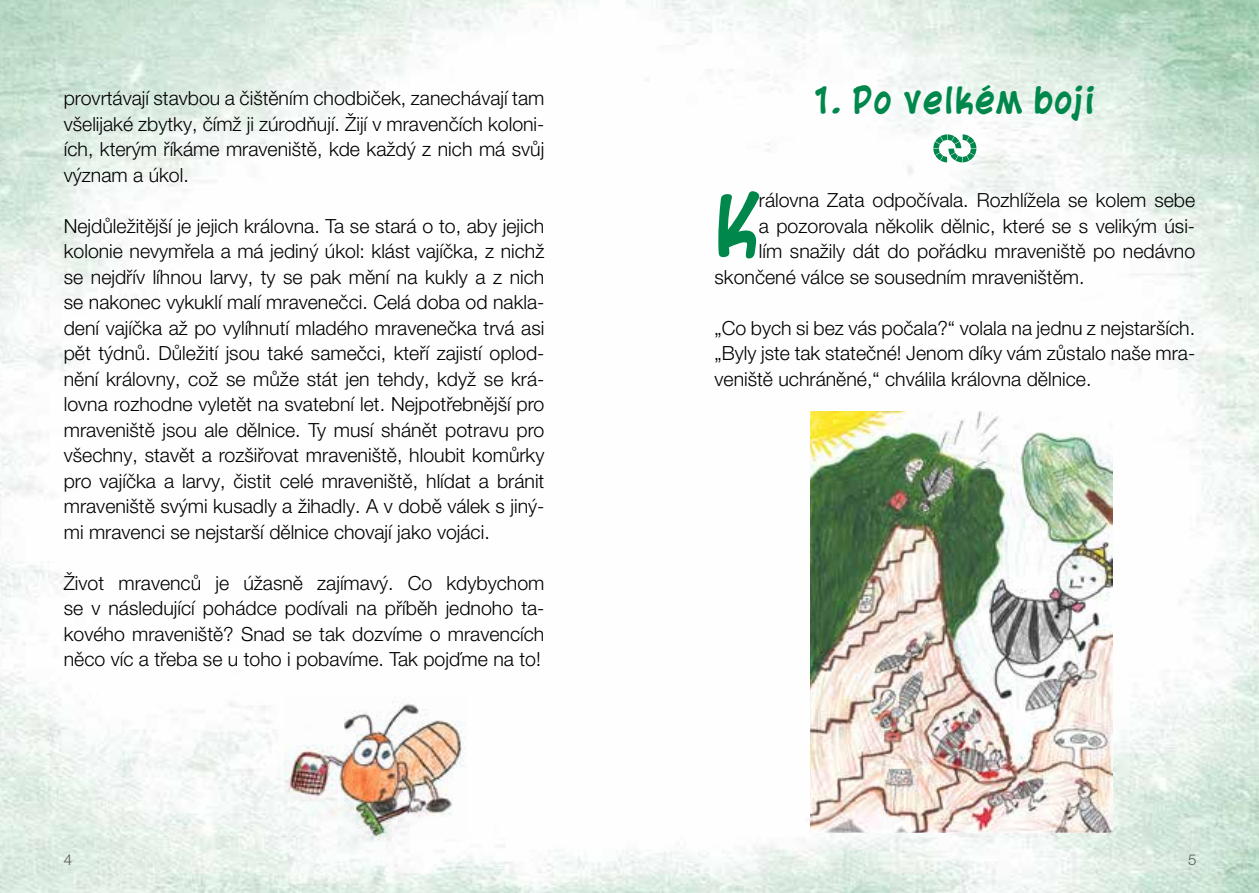
<style>
.page{position:relative;width:1259px;height:893px;background:#fff}
.page>*{position:absolute;margin:0;border:0;box-sizing:border-box;transform-origin:0 0}
.t1{font:700 78.9px "Blambot Casual";color:#00874b}
.t2{font:700 34.5px "Blambot Casual";letter-spacing:.02em;color:#00874b}
.t3{font:300 19.5px/25.5px "Helvetica Neue LT Pro";color:#000;text-align:justify}
.t4{font:300 15px "Helvetica Neue LT Pro";color:#575756}
</style>
<div class="page">
<img style="left:0;top:0;width:1259px;height:893px">
<svg style="left:933px;top:134px;width:43px;height:28px"></svg>
<img style="left:811px;top:411px;width:301px;height:422px">
<img style="left:285px;top:697px;width:183px;height:145px">
<p class="t3" style="left:64px;top:85px;width:482px">provrtávají stavbou a čištěním chodbiček, zanechávají tam všelijaké zbytky, čímž ji zúrodňují. Žijí v mravenčích koloni&shy;ích, kterým říkáme mraveniště, kde každý z nich má svůj význam a úkol.</p>
<p class="t3" style="left:64px;top:212px;width:482px">Nejdůležitější je jejich královna. Ta se stará o to, aby jejich kolonie nevymřela a má jediný úkol: klást vajíčka, z nichž se nejdřív líhnou larvy, ty se pak mění na kukly a z nich se nakonec vykuklí malí mravenečci. Celá doba od nakla&shy;dení vajíčka až po vylíhnutí mladého mravenečka trvá asi pět týdnů. Důležití jsou také samečci, kteří zajistí oplod&shy;nění královny, což se může stát jen tehdy, když se krá&shy;lovna rozhodne vyletět na svatební let. Nejpotřebnější pro mraveniště jsou ale dělnice. Ty musí shánět potravu pro všechny, stavět a rozšiřovat mraveniště, hloubit komůrky pro vajíčka a larvy, čistit celé mraveniště, hlídat a bránit mraveniště svými kusadly a žihadly. A v době válek s jiný&shy;mi mravenci se nejstarší dělnice chovají jako vojáci.</p>
<p class="t3" style="left:64px;top:570px;width:482px">Život mravenců je úžasně zajímavý. Co kdybychom se v následující pohádce podívali na příběh jednoho ta&shy;kového mraveniště? Snad se tak dozvíme o mravencích něco víc a třeba se u toho i pobavíme. Tak pojďme na to!</p>
<h2 class="t2" style="left:814px;top:79px;width:283px">1. Po velkém boji</h2>
<h1 class="t1" style="left:714px;top:178px;width:46px">K</h1>
<p class="t3" style="left:759px;top:187px;width:438px">rálovna Zata odpočívala. Rozhlížela se kolem sebe</p>
<p class="t3" style="left:759px;top:212px;width:438px">a pozorovala několik dělnic, které se s velikým úsi-</p>
<p class="t3" style="left:759px;top:238px;width:438px">lím snažily dát do pořádku mraveniště po nedávno</p>
<p class="t3" style="left:714px;top:263px;width:371px">skončené válce se sousedním mraveništěm.</p>
<p class="t3" style="left:714px;top:315px;width:482px">„Co bych si bez vás počala?“ volala na jednu z nejstarších. „Byly jste tak statečné! Jenom díky vám zůstalo naše mra&shy;veniště uchráněné,“ chválila královna dělnice.</p>
<p class="t4" style="left:64px;top:851px;width:10px">4</p>
<p class="t4" style="left:1188px;top:851px;width:10px">5</p>
</div>
